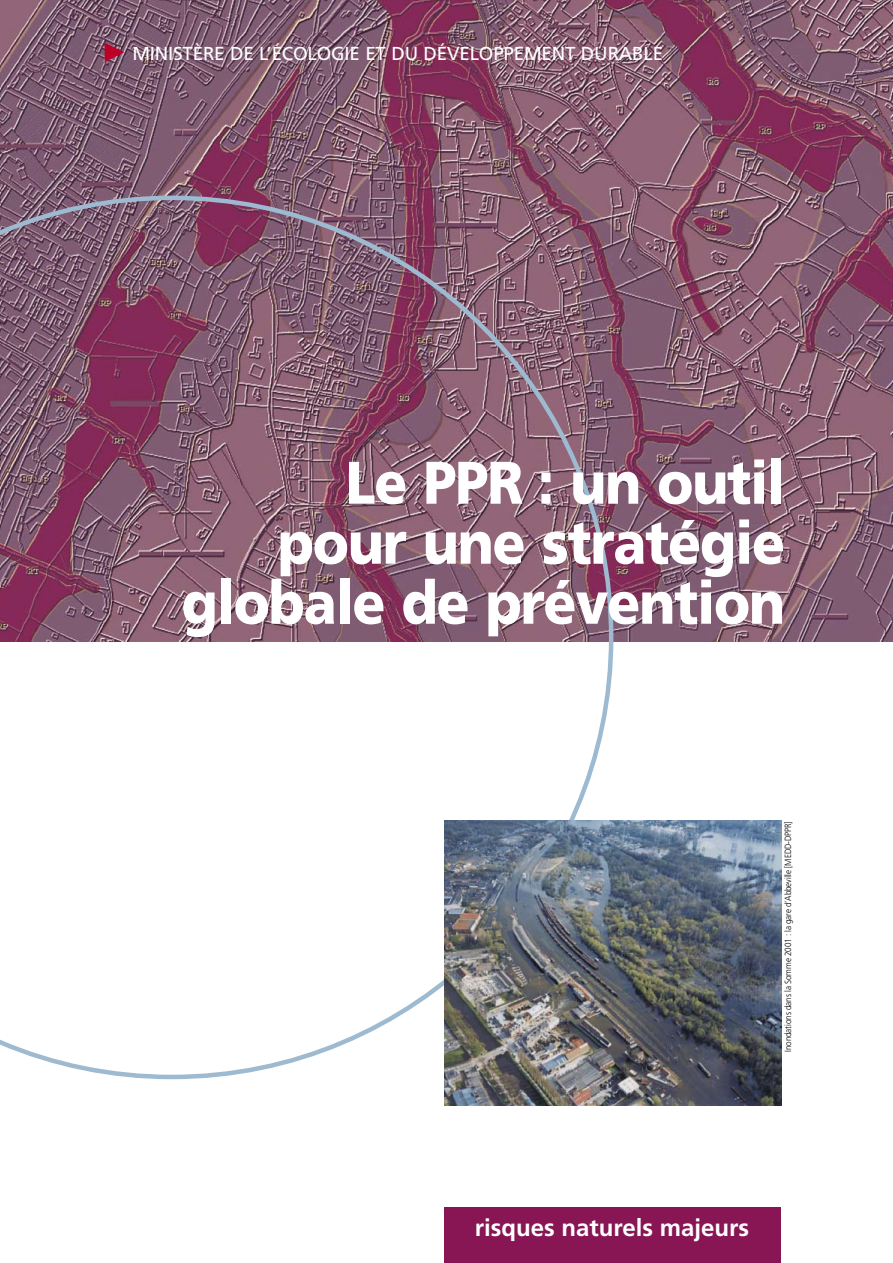
<style>
.page{position:relative;width:893px;height:1263px;background:#fff}
.page>*{position:absolute;margin:0;border:0;box-sizing:border-box;transform-origin:0 0}
.t1{font:900 60px/60px "Frutiger";letter-spacing:-.02em;color:#fff;text-align:right;scale:.9 1}
.t2{font:700 24px "Frutiger";color:#fff}
.t3{font:18.75px "Frutiger";letter-spacing:-.01em;color:#fff}
.t4{font:300 9px "Frutiger";letter-spacing:-.01em;color:#000;scale:.9 1}
</style>
<div class="page">
<img style="left:0;top:0;width:893px;height:642px">
<svg style="left:0;top:196px;width:613px;height:883px"></svg>
<svg style="left:105px;top:43px;width:19px;height:18px"></svg>
<div style="left:444px;top:1207px;width:336px;height:56px;background:#881654"></div>
<img style="left:445px;top:820px;width:336px;height:286px">
<h3 class="t3" style="left:132px;top:43px;width:532px">MINISTÈRE DE L’ÉCOLOGIE ET DU DÉVELOPPEMENT DURABLE</h3>
<h1 class="t1" style="left:182px;top:452px;width:672px">Le PPR : un outil<br>pour une stratégie globale de prévention</h1>
<p class="t4" style="left:783px;top:1052px;width:258px;rotate:-90deg">Inondations dans la Somme 2001 : la gare d’Abbeville [MEDD-DPPR]</p>
<h2 class="t2" style="left:475px;top:1214px;width:276px">risques naturels majeurs</h2>
</div>
